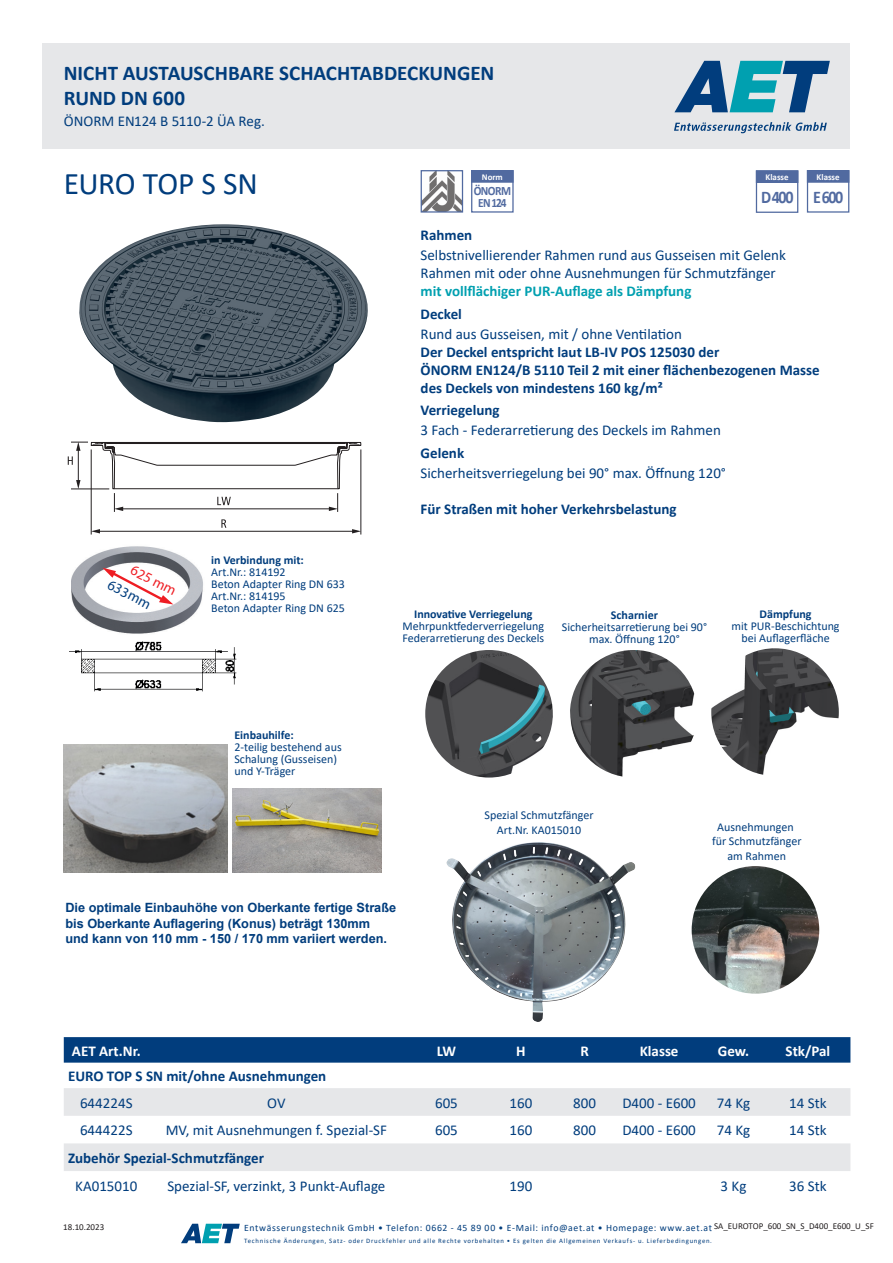
<style>
.page{position:relative;width:893px;height:1263px;background:#fff}
.page>*{position:absolute;margin:0;border:0;box-sizing:border-box;transform-origin:0 0}
.t1{font:31.5px "Calibri";letter-spacing:-.015em;color:#013d7d}
.t2{font:700 21px "Calibri";color:#013d7d}
.Lauftext-NEU{font:700 17.85px "Calibri";letter-spacing:-.085em;color:#516aa0;scale:.9 1}
.t3{font:15px/18px "Calibri";color:#013d7d}
.t4{font:700 15px/18px "Calibri";color:#013d7d}
.t5{font:700 15px "Calibri";color:#fff}
.t6{font:14.4px "Myriad Pro";color:#013d7d}
.t7{font:14.4px "Myriad Pro";color:#ee1d23}
.t8{font:700 12.75px/15.3px "Arial";color:#013d7d}
.Lauftext-NEU-2{font:700 12.75px/12.8px "Calibri";letter-spacing:-.05em;color:#516aa0;text-align:center;scale:.9 1}
.t9{font:12px/12px "Calibri";color:#013d7d;text-align:center}
.t10{font:700 12px "Calibri";color:#013d7d}
.t11{font:9.75px "Calibri";letter-spacing:.065em;color:#013d7d}
.t12{font:9px "Calibri";color:#231f20}
.t13{font:700 8.85px "Calibri";color:#fff}
.t14{font:6.75px "Calibri";letter-spacing:.105em;color:#013d7d}
.s1{font-weight:700}
.s2{font-weight:700;color:#00a0b0}
.s3{font-weight:400}
</style>
<div class="page">
<div style="left:43px;top:43px;width:807px;height:105px;background:#e6e7e9"></div>
<img style="left:79px;top:224px;width:289px;height:199px">
<img style="left:423px;top:172px;width:38px;height:39px">
<div style="left:421px;top:170px;width:42px;height:43px;border:1px solid #516aa0"></div>
<div style="left:471px;top:170px;width:43px;height:43px;border:1px solid #516aa0"></div>
<div style="left:472px;top:171px;width:41px;height:11px;background:#516aa0"></div>
<div style="left:471px;top:170px;width:43px;height:13px;border:1px solid #516aa0"></div>
<svg style="left:64px;top:1037px;width:786px;height:26px;background:#05407f"></svg>
<svg style="left:64px;top:1088px;width:786px;height:83px;fill:#e6e7e9"></svg>
<div style="left:807px;top:170px;width:42px;height:43px;border:1px solid #516aa0"></div>
<div style="left:807px;top:171px;width:42px;height:11px;background:#516aa0"></div>
<div style="left:807px;top:170px;width:42px;height:13px;border:1px solid #516aa0"></div>
<svg style="left:181px;top:1224px;width:59px;height:19px"></svg>
<svg style="left:674px;top:61px;width:156px;height:51px"></svg>
<svg style="left:674px;top:122px;width:153px;height:11px"></svg>
<div style="left:756px;top:170px;width:42px;height:43px;border:1px solid #516aa0"></div>
<div style="left:756px;top:171px;width:42px;height:11px;background:#516aa0"></div>
<div style="left:756px;top:170px;width:42px;height:13px;border:1px solid #516aa0"></div>
<hr style="left:91px;top:449px;width:1px;height:85px;background:#231f20">
<hr style="left:361px;top:449px;width:1px;height:85px;background:#231f20">
<hr style="left:100px;top:531px;width:257px;height:1px;background:#231f20">
<svg style="left:91px;top:529px;width:9px;height:4px"></svg>
<svg style="left:352px;top:529px;width:9px;height:4px"></svg>
<svg style="left:221px;top:519px;width:5px;height:9px"></svg>
<svg style="left:68px;top:442px;width:294px;height:70px"></svg>
<img style="left:72px;top:546px;width:131px;height:88px">
<svg style="left:102px;top:568px;width:71px;height:37px"></svg>
<img style="left:69px;top:641px;width:168px;height:51px">
<img style="left:711px;top:648px;width:128px;height:128px;border-radius:64px">
<img style="left:570px;top:650px;width:127px;height:127px;border-radius:64px">
<img style="left:425px;top:650px;width:128px;height:127px;border-radius:64px">
<img style="left:63px;top:745px;width:164px;height:128px">
<img style="left:232px;top:789px;width:149px;height:83px">
<img style="left:692px;top:866px;width:127px;height:128px;border-radius:64px">
<img style="left:446px;top:842px;width:190px;height:180px">
<p class="t2" style="left:64px;top:58px;width:432px">NICHT AUSTAUSCHBARE SCHACHTABDECKUNGEN</p>
<p class="t2" style="left:64px;top:83px;width:123px">RUND DN 600</p>
<p class="t3" style="left:64px;top:111px;width:203px">ÖNORM EN124 B 5110-2 ÜA Reg.</p>
<p class="t1" style="left:64px;top:161px;width:195px">EURO TOP S SN</p>
<p class="t13" style="left:482px;top:171px;width:23px">Norm</p>
<p class="Lauftext-NEU-2" style="left:474px;top:184px;width:43px">ÖNORM<br>EN 124</p>
<p class="t13" style="left:766px;top:171px;width:25px">Klasse</p>
<p class="Lauftext-NEU" style="left:761px;top:185px;width:38px">D 400</p>
<p class="t13" style="left:817px;top:171px;width:25px">Klasse</p>
<p class="Lauftext-NEU" style="left:813px;top:184px;width:35px">E 600</p>
<p class="t7" style="left:136px;top:561px;width:51px;rotate:27deg">625 mm</p>
<p class="t6" style="left:113px;top:576px;width:48px;rotate:28deg">633mm</p>
<p class="t9" style="left:211px;top:553px;width:135px;text-align:left"><span class="s1">in Verbindung mit:<br></span>Art.Nr.: 814192<br>Beton Adapter Ring DN 633<br>Art.Nr.: 814195<br>Beton Adapter Ring DN 625</p>
<p class="t9" style="left:234px;top:728px;width:109px;text-align:left"><span class="s1">Einbauhilfe:<br></span>2-teilig bestehend aus<br>Schalung (Gusseisen) und Y-Träger</p>
<p class="t4" style="left:421px;top:226px;width:53px">Rahmen</p>
<p class="t3" style="left:421px;top:246px;width:367px">Selbstnivellierender Rahmen rund aus Gusseisen mit Gelenk<br>Rahmen mit oder ohne Ausnehmungen für Schmutzfänger <span class="s2">mit vollflächiger PUR-Auflage als Dämpfung</span></p>
<p class="t4" style="left:421px;top:304px;width:43px">Deckel</p>
<p class="t4" style="left:421px;top:324px;width:401px"><span class="s3">Rund aus Gusseisen, mit / ohne Ventilation<br></span>Der Deckel entspricht laut LB-IV POS 125030 der<br>ÖNORM EN124/B 5110 Teil 2 mit einer flächenbezogenen Masse des Deckels von mindestens 160 kg/m²</p>
<p class="t4" style="left:421px;top:401px;width:80px">Verriegelung</p>
<p class="t3" style="left:421px;top:419px;width:302px;line-height:22.5px">3 Fach - Federarretierung des Deckels im Rahmen<br><span class="s1">Gelenk</span></p>
<p class="t3" style="left:421px;top:464px;width:307px">Sicherheitsverriegelung bei 90° max. Öffnung 120°</p>
<p class="t4" style="left:421px;top:500px;width:258px">Für Straßen mit hoher Verkehrsbelastung</p>
<p class="t10" style="left:414px;top:606px;width:120px">Innovative Verriegelung</p>
<p class="t9" style="left:402px;top:620px;width:143px;text-align:left">Mehrpunktfederverriegelung<br>Federarretierung des Deckels</p>
<p class="t10" style="left:611px;top:606px;width:49px">Scharnier</p>
<p class="t9" style="left:562px;top:620px;width:147px">Sicherheitsarretierung bei 90° max. Öffnung 120°</p>
<p class="t10" style="left:760px;top:605px;width:53px">Dämpfung</p>
<p class="t9" style="left:732px;top:620px;width:110px">mit PUR-Beschichtung bei Auflagerfläche</p>
<p class="t9" style="left:484px;top:808px;width:111px;line-height:14.4px">Spezial Schmutzfänger<br>Art.Nr. KA015010</p>
<p class="t9" style="left:712px;top:819px;width:91px;line-height:14.4px">Ausnehmungen für Schmutzfänger am Rahmen</p>
<p class="t8" style="left:65px;top:900px;width:332px">Die optimale Einbauhöhe von Oberkante fertige Straße bis Oberkante Auflagering (Konus) beträgt 130mm und kann von 110 mm - 150 / 170 mm variiert werden.</p>
<p class="t5" style="left:72px;top:1040px;width:70px">AET Art.Nr.</p>
<p class="t5" style="left:437px;top:1040px;width:21px">LW</p>
<p class="t5" style="left:516px;top:1040px;width:11px">H</p>
<p class="t5" style="left:580px;top:1040px;width:10px">R</p>
<p class="t5" style="left:640px;top:1040px;width:40px">Klasse</p>
<p class="t5" style="left:718px;top:1040px;width:33px">Gew.</p>
<p class="t5" style="left:786px;top:1040px;width:46px">Stk/Pal</p>
<p class="t4" style="left:68px;top:1067px;width:260px">EURO TOP S SN mit/ohne Ausnehmungen</p>
<p class="t3" style="left:80px;top:1093px;width:54px">644224S</p>
<p class="t3" style="left:267px;top:1093px;width:20px">OV</p>
<p class="t3" style="left:435px;top:1093px;width:24px">605</p>
<p class="t3" style="left:509px;top:1093px;width:24px">160</p>
<p class="t3" style="left:573px;top:1093px;width:24px">800</p>
<p class="t3" style="left:622px;top:1093px;width:75px">D400 - E600</p>
<p class="t3" style="left:717px;top:1093px;width:35px">74 Kg</p>
<p class="t3" style="left:789px;top:1093px;width:39px">14 Stk</p>
<p class="t3" style="left:80px;top:1121px;width:54px">644422S</p>
<p class="t3" style="left:166px;top:1121px;width:223px">MV, mit Ausnehmungen f. Spezial-SF</p>
<p class="t3" style="left:435px;top:1121px;width:24px">605</p>
<p class="t3" style="left:509px;top:1121px;width:24px">160</p>
<p class="t3" style="left:573px;top:1121px;width:24px">800</p>
<p class="t3" style="left:622px;top:1121px;width:75px">D400 - E600</p>
<p class="t3" style="left:717px;top:1121px;width:35px">74 Kg</p>
<p class="t3" style="left:789px;top:1121px;width:39px">14 Stk</p>
<p class="t4" style="left:68px;top:1149px;width:198px">Zubehör Spezial-Schmutzfänger</p>
<p class="t3" style="left:75px;top:1176px;width:64px">KA015010</p>
<p class="t3" style="left:167px;top:1176px;width:220px">Spezial-SF, verzinkt, 3 Punkt-Auflage</p>
<p class="t3" style="left:509px;top:1176px;width:24px">190</p>
<p class="t3" style="left:721px;top:1176px;width:27px">3 Kg</p>
<p class="t3" style="left:789px;top:1176px;width:39px">36 Stk</p>
<p class="t12" style="left:63px;top:1221px;width:43px">18.10.2023</p>
<p class="t12" style="left:714px;top:1220px;width:161px">SA_EUROTOP_600_SN_S_D400_E600_U_SF</p>
<p class="t11" style="left:244px;top:1220px;width:469px">Entwässerungstechnik GmbH • Telefon: 0662 - 45 89 00 • E-Mail: info@aet.at • Homepage: www.aet.at</p>
<p class="t14" style="left:244px;top:1236px;width:469px">Technische Änderungen, Satz- oder Druckfehler und alle Rechte vorbehalten • Es gelten die Allgemeinen Verkaufs- u. Lieferbedingungen.</p>
</div>
